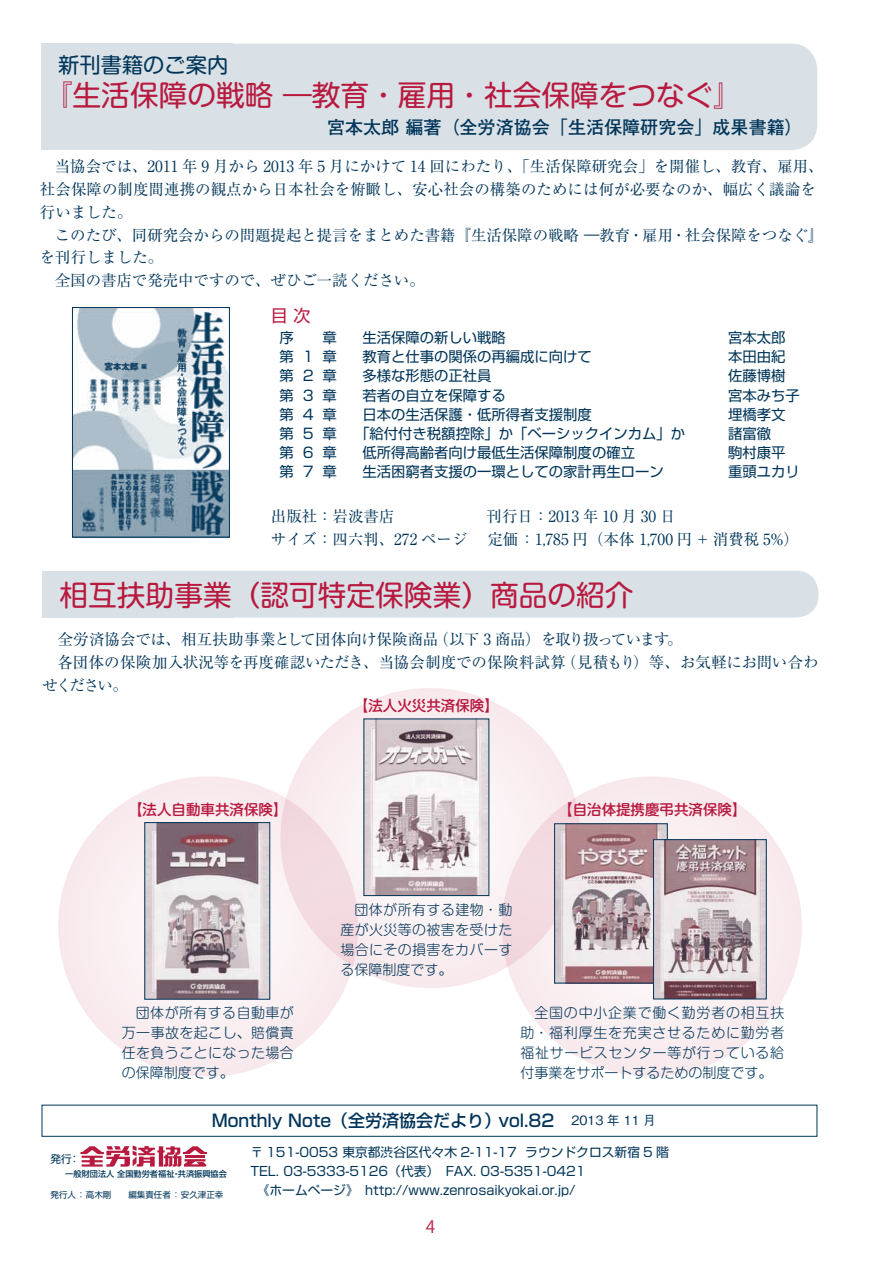
<style>
.page{position:relative;width:893px;height:1263px;background:#fff}
.page>*{position:absolute;margin:0;border:0;box-sizing:border-box;transform-origin:0 0}
.t1{font:28.65px "Shin M Go Pro";color:#b8193f}
.t2{font:21.3px "Shin M Go Pro";color:#003559}
.t3{font:700 18px "Futo Go B101 Pro";color:#003559}
.t4{font:500 16.95px "Shin Go Pro";color:#003559}
.t5{font:16.95px "Shin Go Pro";color:#b8193f}
.t6{font:16.95px "Koz Go Pro";color:#b8193f}
.t7{font:15.45px/22.8px "Ryumin Pro";color:#003559}
.t8{font:15.45px "Ryumin Pro";letter-spacing:-.025em;color:#003559}
.t9{font:500 14.55px "Shin M Go Pro";color:#b8193f}
.t10{font:14.4px "Shin Go Pro";color:#003559}
.t11{font:300 13.95px/20px "Shin M Go Pro";letter-spacing:.025em;color:#003559;text-align:justify}
.t12{font:12.75px/19.2px "Shin Go Pro";color:#003559}
.t13{font:10.65px "Shin Go Pro";color:#003559}
.t14{font:8.55px "Shin Go Pro";color:#003559}
.t15{font:500 8.25px "Shin Go Pro";color:#003559}
</style>
<div class="page">
<div style="left:280px;top:688px;width:301px;height:300px;background:#f9edf0;border-radius:50%"></div>
<svg style="left:502px;top:776px;width:300px;height:300px"></svg>
<svg style="left:58px;top:776px;width:300px;height:300px"></svg>
<svg style="left:80px;top:1145px;width:127px;height:22px"></svg>
<img style="left:74px;top:309px;width:154px;height:226px">
<div style="left:72px;top:307px;width:158px;height:230px;border:1px solid #003559"></div>
<div style="left:129px;top:44px;width:688px;height:106px;background:#d9e1e6;border-radius:26px"></div>
<div style="left:41px;top:44px;width:192px;height:106px;background:#d9e1e6"></div>
<div style="left:131px;top:571px;width:688px;height:46px;background:#d9e1e6;border-radius:22px"></div>
<div style="left:43px;top:571px;width:191px;height:46px;background:#d9e1e6"></div>
<img style="left:366px;top:721px;width:121px;height:173px">
<img style="left:146px;top:824px;width:122px;height:173px">
<div style="left:144px;top:822px;width:126px;height:177px;border:1px solid #003559"></div>
<img style="left:556px;top:825px;width:110px;height:156px">
<div style="left:554px;top:823px;width:114px;height:160px;border:1px solid #003559"></div>
<img style="left:655px;top:841px;width:109px;height:156px">
<div style="left:653px;top:839px;width:113px;height:160px;border:1px solid #003559"></div>
<h2 class="t2" style="left:58px;top:47px;width:172px">新刊書籍のご案内</h2>
<h1 class="t1" style="left:44px;top:72px;width:700px">『生活保障の戦略 ―教育・雇用・社会保障をつなぐ』</h1>
<p class="t3" style="left:327px;top:113px;width:477px">宮本太郎 編著（全労済協会「生活保障研究会」成果書籍）</p>
<p class="t7" style="left:40px;top:154px;width:785px;text-indent:15px">当協会では、2011 年 9 月から 2013 年 5 月にかけて 14 回にわたり、「生活保障研究会」を開催し、教育、雇用、社会保障の制度間連携の観点から日本社会を俯瞰し、安心社会の構築のためには何が必要なのか、幅広く議論を行いました。</p>
<p class="t7" style="left:55px;top:222px;width:770px">このたび、同研究会からの問題提起と提言をまとめた書籍『生活保障の戦略 ―教育・雇用・社会保障をつなぐ』</p>
<p class="t7" style="left:40px;top:245px;width:125px">を刊行しました。</p>
<p class="t7" style="left:55px;top:268px;width:371px">全国の書店で発売中ですので、ぜひご一読ください。</p>
<p class="t5" style="left:271px;top:302px;width:41px">目 次</p>
<p class="t10" style="left:279px;top:326px;width:16px">序</p>
<p class="t10" style="left:322px;top:326px;width:16px">章</p>
<p class="t10" style="left:362px;top:326px;width:145px">生活保障の新しい戦略</p>
<p class="t10" style="left:728px;top:326px;width:59px">宮本太郎</p>
<p class="t10" style="left:279px;top:345px;width:59px">第1章</p>
<p class="t10" style="left:362px;top:345px;width:231px">教育と仕事の関係の再編成に向けて</p>
<p class="t10" style="left:728px;top:345px;width:59px">本田由紀</p>
<p class="t10" style="left:279px;top:364px;width:59px">第2章</p>
<p class="t10" style="left:362px;top:364px;width:131px">多様な形態の正社員</p>
<p class="t10" style="left:728px;top:364px;width:59px">佐藤博樹</p>
<p class="t10" style="left:279px;top:383px;width:59px">第3章</p>
<p class="t10" style="left:362px;top:383px;width:145px">若者の自立を保障する</p>
<p class="t10" style="left:728px;top:383px;width:73px">宮本みち子</p>
<p class="t10" style="left:279px;top:402px;width:59px">第4章</p>
<p class="t10" style="left:362px;top:402px;width:231px">日本の生活保護・低所得者支援制度</p>
<p class="t10" style="left:728px;top:402px;width:59px">埋橋孝文</p>
<p class="t10" style="left:279px;top:421px;width:59px">第5章</p>
<p class="t10" style="left:355px;top:421px;width:332px">「給付付き税額控除」か「ベーシックインカム」か</p>
<p class="t10" style="left:728px;top:421px;width:45px">諸富徹</p>
<p class="t10" style="left:279px;top:441px;width:59px">第6章</p>
<p class="t10" style="left:362px;top:441px;width:274px">低所得高齢者向け最低生活保障制度の確立</p>
<p class="t10" style="left:728px;top:441px;width:59px">駒村康平</p>
<p class="t10" style="left:279px;top:460px;width:59px">第7章</p>
<p class="t10" style="left:362px;top:460px;width:303px">生活困窮者支援の一環としての家計再生ローン</p>
<p class="t10" style="left:728px;top:460px;width:73px">重頭ユカリ</p>
<p class="t7" style="left:271px;top:504px;width:529px">出版社：岩波書店　　　　　　刊行日：2013 年 10 月 30 日<br>サイズ：四六判、272 ページ　定価 ：1,785 円（本体 1,700 円 + 消費税 5%）</p>
<h1 class="t1" style="left:60px;top:572px;width:576px">相互扶助事業（認可特定保険業）商品の紹介</h1>
<p class="t8" style="left:57px;top:627px;width:627px">全労済協会では、相互扶助事業として団体向け保険商品（以下 3 商品）を取り扱っています。</p>
<p class="t7" style="left:57px;top:650px;width:763px">各団体の保険加入状況等を再度確認いただき、当協会制度での保険料試算（見積もり）等、お気軽にお問い合わ</p>
<p class="t7" style="left:43px;top:673px;width:87px">せください。</p>
<p class="t9" style="left:128px;top:797px;width:161px">【法人自動車共済保険】</p>
<p class="t11" style="left:122px;top:1001px;width:173px;text-indent:14px">団体が所有する自動車が万一事故を起こし、賠償責任を負うことになった場合の保障制度です。</p>
<p class="t9" style="left:354px;top:694px;width:146px">【法人火災共済保険】</p>
<p class="t9" style="left:558px;top:797px;width:190px">【自治体提携慶弔共済保険】</p>
<p class="t11" style="left:340px;top:898px;width:173px;text-indent:14px">団体が所有する建物・動産が火災等の被害を受けた場合にその損害をカバーする保障制度です。</p>
<p class="t11" style="left:520px;top:1001px;width:265px;text-indent:14px">全国の中小企業で働く勤労者の相互扶助・福利厚生を充実させるために勤労者福祉サービスセンター等が行っている給付事業をサポートするための制度です。</p>
<p class="t4" style="left:212px;top:1107px;width:446px">Monthly Note（全労済協会だより）vol.82　<sup>2013</sup> <sup>年</sup> <sup>11</sup> <sup>月</sup></p>
<p class="t12" style="left:250px;top:1141px;width:420px">〒 151-0053 東京都渋谷区代々木 2-11-17 ラウンドクロス新宿 5 階<br>TEL. 03-5333-5126（代表）　FAX. 03-5351-0421</p>
<p class="t14" style="left:50px;top:1188px;width:174px">発行人 ： 高木剛　　編集責任者 ： 安久津正幸</p>
<p class="t12" style="left:250px;top:1179px;width:327px">　《ホームページ》　http://www.zenrosaikyokai.or.jp/</p>
<p class="t13" style="left:50px;top:1150px;width:31px">発行：</p>
<p class="t15" style="left:65px;top:1167px;width:163px">一般財団法人 全国勤労者福祉・共済振興協会</p>
<p class="t6" style="left:426px;top:1215px;width:11px">4</p>
</div>
